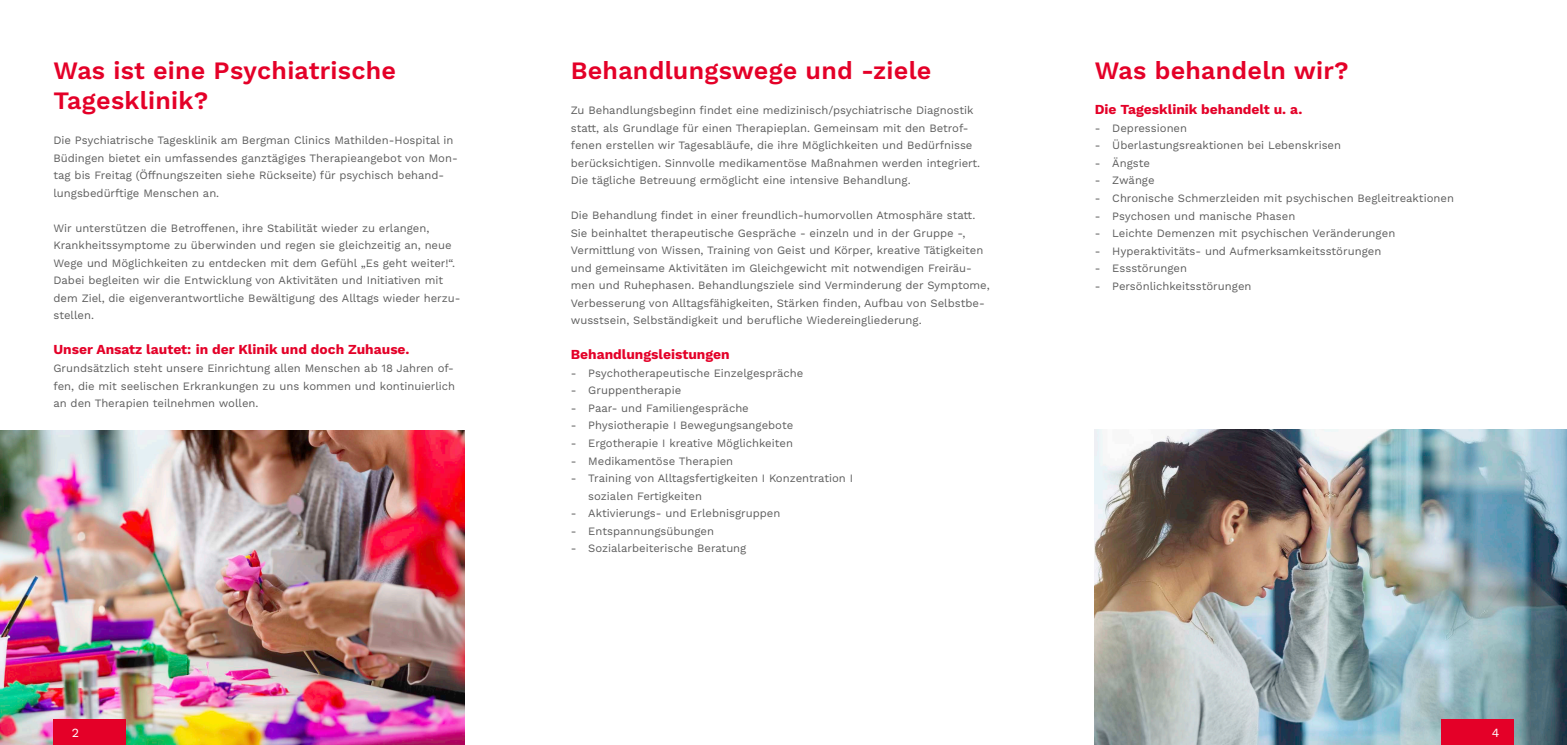
<style>
.page{position:relative;width:1567px;height:745px;background:#fff}
.page>*{position:absolute;margin:0;border:0;box-sizing:border-box;transform-origin:0 0}
.t1{font:600 25px/30px "Work Sans";letter-spacing:.01em;color:#e40028}
.t2{font:700 13.75px "Work Sans";color:#e40028}
.t3{font:12.5px "Work Sans";color:#fff}
.t4{font:11.25px/17.5px "Work Sans";color:#5d5d5d}
</style>
<div class="page">
<img style="left:1094px;top:429px;width:472px;height:315px">
<img style="left:0;top:430px;width:464px;height:314px">
<div style="left:53px;top:718px;width:73px;height:26px;background:#e40028"></div>
<div style="left:1440px;top:718px;width:73px;height:26px;background:#e40028"></div>
<h1 class="t1" style="left:53px;top:57px;width:344px">Was ist eine Psychiatrische<br>Tagesklinik?</h1>
<p class="t4" style="left:53px;top:132px;width:406px">Die Psychiatrische Tagesklinik am Bergman Clinics Mathilden-Hospital in Büdingen bietet ein umfassendes ganztägiges Therapieangebot von Mon&shy;tag bis Freitag (Öffnungszeiten siehe Rückseite) für psychisch behand&shy;lungsbedürftige Menschen an.</p>
<p class="t4" style="left:53px;top:219px;width:408px">Wir unterstützen die Betroffenen, ihre Stabilität wieder zu erlangen, Krankheitssymptome zu überwinden und regen sie gleichzeitig an, neue Wege und Möglichkeiten zu entdecken mit dem Gefühl „Es geht weiter!“.<br>Dabei begleiten wir die Entwicklung von Aktivitäten und Initiativen mit dem Ziel, die eigenverantwortliche Bewältigung des Alltags wieder herzu&shy;stellen.</p>
<p class="t2" style="left:53px;top:341px;width:357px">Unser Ansatz lautet: in der Klinik und doch Zuhause.</p>
<p class="t4" style="left:53px;top:359px;width:403px;text-align:justify">Grundsätzlich steht unsere Einrichtung allen Menschen ab 18 Jahren of&shy;fen, die mit seelischen Erkrankungen zu uns kommen und kontinuierlich an den Therapien teilnehmen wollen.</p>
<p class="t3" style="left:72px;top:725px;width:9px">2</p>
<h1 class="t1" style="left:570px;top:57px;width:362px">Behandlungswege und -ziele</h1>
<p class="t4" style="left:570px;top:102px;width:411px">Zu Behandlungsbeginn findet eine medizinisch/psychiatrische Diagnostik statt, als Grundlage für einen Therapieplan. Gemeinsam mit den Betrof&shy;fenen erstellen wir Tagesabläufe, die ihre Möglichkeiten und Bedürfnisse berücksichtigen. Sinnvolle medikamentöse Maßnahmen werden integriert.<br>Die tägliche Betreuung ermöglicht eine intensive Behandlung.</p>
<p class="t4" style="left:570px;top:207px;width:420px">Die Behandlung findet in einer freundlich-humorvollen Atmosphäre statt.<br>Sie beinhaltet therapeutische Gespräche - einzeln und in der Gruppe -, Vermittlung von Wissen, Training von Geist und Körper, kreative Tätigkeiten und gemeinsame Aktivitäten im Gleichgewicht mit notwendigen Freiräu&shy;men und Ruhephasen. Behandlungsziele sind Verminderung der Symptome, Verbesserung von Alltagsfähigkeiten, Stärken finden, Aufbau von Selbstbe&shy;wusstsein, Selbständigkeit und berufliche Wiedereingliederung.</p>
<p class="t2" style="left:570px;top:346px;width:160px">Behandlungsleistungen</p>
<p class="t4" style="left:570px;top:364px;width:234px">- Psychotherapeutische Einzelgespräche</p>
<p class="t4" style="left:570px;top:382px;width:112px">- Gruppentherapie</p>
<p class="t4" style="left:570px;top:399px;width:179px">- Paar- und Familiengespräche</p>
<p class="t4" style="left:570px;top:417px;width:224px">- Physiotherapie I Bewegungsangebote</p>
<p class="t4" style="left:570px;top:434px;width:224px">- Ergotherapie I kreative Möglichkeiten</p>
<p class="t4" style="left:570px;top:452px;width:164px">- Medikamentöse Therapien</p>
<p class="t4" style="left:588px;top:469px;width:266px;text-indent:-18px">- Training von Alltagsfertigkeiten I Konzentration I sozialen Fertigkeiten</p>
<p class="t4" style="left:570px;top:504px;width:211px">- Aktivierungs- und Erlebnisgruppen</p>
<p class="t4" style="left:570px;top:522px;width:145px">- Entspannungsübungen</p>
<p class="t4" style="left:570px;top:539px;width:177px">- Sozialarbeiterische Beratung</p>
<h1 class="t1" style="left:1094px;top:57px;width:255px">Was behandeln wir?</h1>
<p class="t2" style="left:1094px;top:102px;width:209px">Die Tagesklinik behandelt u. a.</p>
<p class="t4" style="left:1094px;top:120px;width:94px">- Depressionen</p>
<p class="t4" style="left:1094px;top:137px;width:248px">- Überlastungsreaktionen bei Lebenskrisen</p>
<p class="t4" style="left:1094px;top:155px;width:57px">- Ängste</p>
<p class="t4" style="left:1094px;top:172px;width:61px">- Zwänge</p>
<p class="t4" style="left:1094px;top:190px;width:361px">- Chronische Schmerzleiden mit psychischen Begleitreaktionen</p>
<p class="t4" style="left:1094px;top:207px;width:202px">- Psychosen und manische Phasen</p>
<p class="t4" style="left:1094px;top:225px;width:302px">- Leichte Demenzen mit psychischen Veränderungen</p>
<p class="t4" style="left:1094px;top:242px;width:288px">- Hyperaktivitäts- und Aufmerksamkeitsstörungen</p>
<p class="t4" style="left:1094px;top:260px;width:94px">- Essstörungen</p>
<p class="t4" style="left:1094px;top:277px;width:158px">- Persönlichkeitsstörungen</p>
<p class="t3" style="left:1491px;top:725px;width:9px">4</p>
</div>
